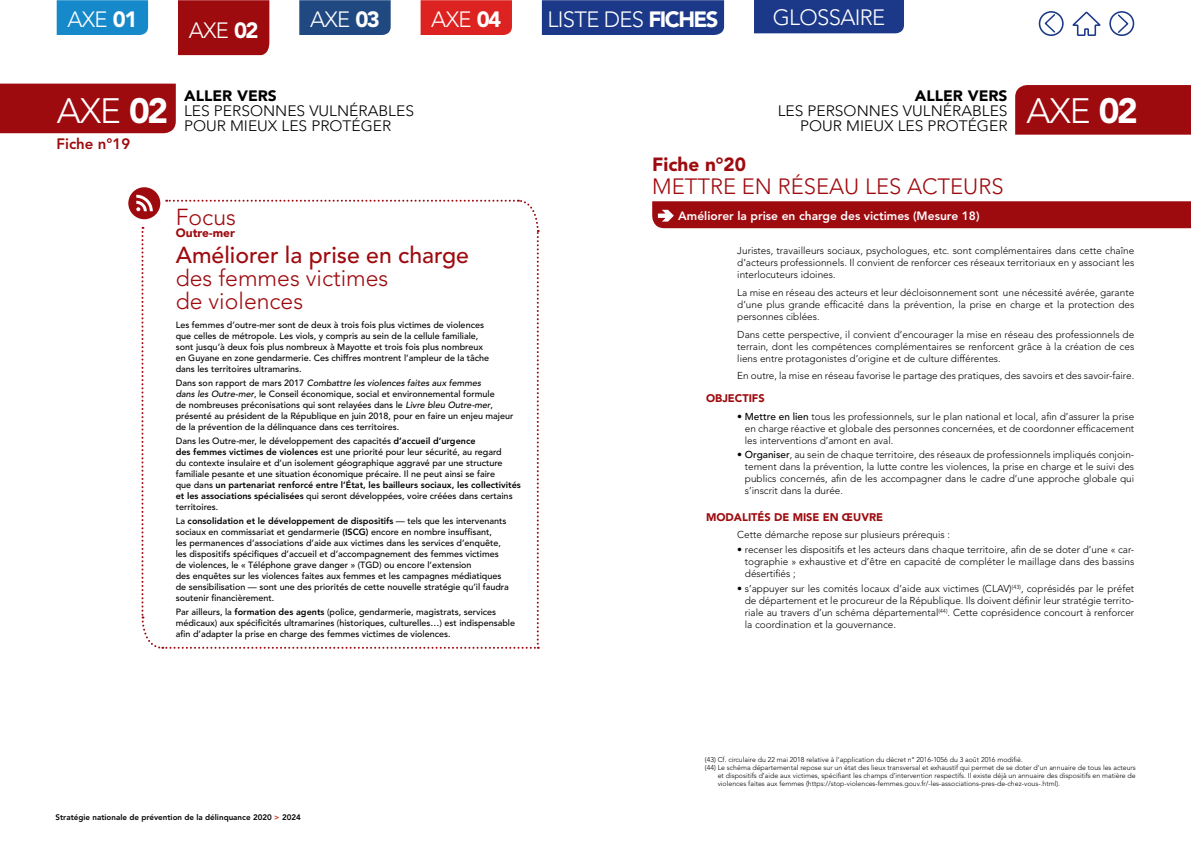
<style>
.page{position:relative;width:1191px;height:842px;background:#fff}
.page>*{position:absolute;margin:0;border:0;box-sizing:border-box;transform-origin:0 0}
.t1{font:300 35px "Avenir";letter-spacing:-.03em;color:#fff}
.t2{font:300 23px/23px "Avenir";color:#9e0b0f}
.t3{font:500 23px "Avenir";color:#9e0b0f}
.t4{font:300 22px "Avenir";letter-spacing:-.03em;color:#fff}
.t5{font:300 22px "Avenir";color:#9e0b0f}
.t6{font:900 19px "Avenir";color:#9e0b0f}
.t7{font:300 15px/15px "Avenir";color:#000;text-align:right;scale:1.04 1}
.t8{font:900 15px "Avenir";color:#000;scale:1.04 1}
.t9{font:800 15px "Avenir";color:#9e0b0f}
.t10{font:800 12px "Avenir";color:#fff}
.t11{font:900 12px "Avenir";color:#9e0b0f}
.t12{font:900 11px "Avenir";color:#9e0b0f}
.t13{font:300 10px/12px "Avenir";color:#000;text-align:justify}
.t14{font:500 9px/11px "Avenir";color:#000}
.t15{font:800 8px "Avenir";color:#000}
.t16{font:300 7px "Avenir";color:#000}
.s1{font-weight:900}
.s2{font-style:italic}
.s3{font-weight:800}
.s4{font-weight:500}
.s5{color:#dd2321}
</style>
<div class="page">
<div style="left:1015px;top:85px;width:176px;height:50px;background:#9e0b0f"></div>
<div style="left:0;top:84px;width:176px;height:49px;background:#9e0b0f"></div>
<svg style="left:128px;top:187px;width:412px;height:462px"></svg>
<div style="left:652px;top:201px;width:539px;height:27px;background:#9e0b0f"></div>
<div style="left:1038px;top:11px;width:25px;height:25px;border:2px solid #1b3889;border-radius:50%"></div>
<svg style="left:1043px;top:13px;width:13px;height:21px"></svg>
<svg style="left:1072px;top:12px;width:28px;height:24px"></svg>
<div style="left:1109px;top:11px;width:25px;height:25px;border:2px solid #1b3889;border-radius:50%"></div>
<svg style="left:1116px;top:13px;width:13px;height:21px"></svg>
<div style="left:57px;top:0;width:91px;height:35px;background:#1689ca"></div>
<div style="left:178px;top:0;width:91px;height:55px;background:#9e0b0f"></div>
<div style="left:299px;top:0;width:92px;height:35px;background:#204982"></div>
<div style="left:420px;top:0;width:92px;height:35px;background:#dd2321"></div>
<div style="left:542px;top:0;width:182px;height:35px;background:#1b3889"></div>
<div style="left:754px;top:0;width:150px;height:33px;background:#1b3889"></div>
<h3 class="t4" style="left:67px;top:6px;width:71px">Axe <span class="s1">01</span></h3>
<h3 class="t4" style="left:189px;top:17px;width:71px">Axe <span class="s1">02</span></h3>
<h3 class="t4" style="left:310px;top:6px;width:71px">Axe <span class="s1">03</span></h3>
<h3 class="t4" style="left:431px;top:6px;width:71px">Axe <span class="s1">04</span></h3>
<h3 class="t4" style="left:547px;top:6px;width:173px">LI STE DE S <span class="s1">FICHES</span></h3>
<h3 class="t4" style="left:772px;top:5px;width:114px">glossaire</h3>
<h1 class="t1" style="left:57px;top:91px;width:113px">Axe <span class="s1">02</span></h1>
<h3 class="t9" style="left:57px;top:135px;width:75px">Fiche n°19</h3>
<h3 class="t8" style="left:184px;top:86px;width:91px">ALLER VERS</h3>
<h3 class="t7" style="left:184px;top:103px;width:223px">les personnes vulnérables</h3>
<h3 class="t7" style="left:184px;top:118px;width:201px">pour mieux les protéger</h3>
<h2 class="t2" style="left:176px;top:206px;width:62px">Focus</h2>
<h3 class="t11" style="left:176px;top:226px;width:61px">OUTRE-MER</h3>
<h2 class="t3" style="left:176px;top:242px;width:295px">Améliorer la prise en charge</h2>
<h2 class="t2" style="left:176px;top:266px;width:214px">des femmes victimes de violences</h2>
<p class="t14" style="left:176px;top:320px;width:315px">Les femmes d’outre-mer sont de deux à trois fois plus victimes de violences que celles de métropole. Les viols, y compris au sein de la cellule familiale, sont jusqu’à deux fois plus nombreux à Mayotte et trois fois plus nombreux en Guyane en zone gendarmerie. Ces chiffres montrent l’ampleur de la tâche dans les territoires ultramarins.</p>
<p class="t14" style="left:176px;top:378px;width:339px">Dans son rapport de mars 2017 <span class="s2">Combattre les violences faites aux femmes<br>dans les Outre-mer</span>, le Conseil économique, social et environnemental formule<br>de nombreuses préconisations qui sont relayées dans le <span class="s2">Livre bleu Outre-mer</span>, présenté au président de la République en juin 2018, pour en faire un enjeu majeur de la prévention de la délinquance dans ces territoires.</p>
<p class="t14" style="left:176px;top:436px;width:346px">Dans les Outre-mer, le développement des capacités <span class="s3">d’accueil d’urgence<br>des femmes victimes de violences</span> est une priorité pour leur sécurité, au regard<br>du contexte insulaire et d’un isolement géographique aggravé par une structure familiale pesante et une situation économique précaire. Il ne peut ainsi se faire<br>que dans <span class="s3">un partenariat renforcé entre l’État, les bailleurs sociaux, les collectivités et les associations spécialisées</span> qui seront développées, voire créées dans certains territoires.</p>
<p class="t14" style="left:176px;top:515px;width:332px">La <span class="s3">consolidation et le développement de dispositifs</span> — tels que les intervenants sociaux en commissariat et gendarmerie <span class="s3">(ISCG</span></p>
<p class="t14" style="left:176px;top:526px;width:335px;text-indent:190px"><span class="s3">)</span> encore en nombre insuffisant,<br>les permanences d’associations d’aide aux victimes dans les services d’enquête, les dispositifs spécifiques d’accueil et d’accompagnement des femmes victimes de violences, le « Téléphone grave danger » (TGD) ou encore l’extension<br>des enquêtes sur les violences faites aux femmes et les campagnes médiatiques de sensibilisation — sont une des priorités de cette nouvelle stratégie qu’il faudra soutenir financièrement.</p>
<p class="t14" style="left:176px;top:606px;width:341px">Par ailleurs, la <span class="s3">formation des agents</span> (police, gendarmerie, magistrats, services médicaux) aux spécificités ultramarines (historiques, culturelles…) est indispensable afin d’adapter la prise en charge des femmes victimes de violences.</p>
<h3 class="t8" style="left:914px;top:86px;width:91px">ALLER VERS</h3>
<h3 class="t7" style="left:777px;top:103px;width:223px">les personnes vulnérables pour mieux les protéger</h3>
<h3 class="t6" style="left:652px;top:153px;width:95px">FICHE N°20</h3>
<h3 class="t5" style="left:652px;top:174px;width:350px">M ettre en réseau les acteurs</h3>
<h3 class="t10" style="left:678px;top:208px;width:303px">Améliorer la prise en charge des victimes (Mesure 18)</h3>
<h1 class="t1" style="left:1026px;top:91px;width:113px">Axe <span class="s1">02</span></h1>
<p class="t13" style="left:737px;top:245px;width:398px">Juristes, travailleurs sociaux, psychologues, etc. sont complémentaires dans cette chaîne d’acteurs professionnels. I l convient de renforcer ces réseaux territoriaux en y associant les interlocuteurs idoines.</p>
<p class="t13" style="left:737px;top:286px;width:398px">La mise en réseau des acteurs et leur décloisonnement sont une nécessité avérée, garante d’une plus grande efficacité dans la prévention, la prise en charge et la protection des personnes ciblées.</p>
<p class="t13" style="left:737px;top:328px;width:398px">Dans cette perspective, il convient d’encourager la mise en réseau des professionnels de terrain, dont les compétences complémentaires se renforcent grâce à la création de ces liens entre protagonistes d’origine et de culture différentes.</p>
<p class="t13" style="left:737px;top:370px;width:398px">En outre, la mise en réseau favorise le partage des pratiques, des savoirs et des savoir-faire.</p>
<p class="t12" style="left:706px;top:391px;width:8px">OBJE</p>
<p class="t12" style="left:735px;top:391px;width:31px">CTI FS</p>
<p class="t13" style="left:745px;top:410px;width:391px;text-indent:-8px">• <span class="s4">Mettre en lien</span> tous les professionnels, sur le plan national et local, afin d’assurer la prise en charge réactive et globale des personnes concernées, et de coordonner efficacement les interventions d’amont en aval.</p>
<p class="t13" style="left:745px;top:449px;width:391px;text-indent:-8px">• <span class="s4">Organiser</span>, au sein de chaque territoire, des réseaux de professionnels impliqués conjoin&shy;tement dans la prévention, la lutte contre les violences, la prise en charge et le suivi des publics concernés, afin de les accompagner dans le cadre d’une approche globale qui s’inscrit dans la durée.</p>
<p class="t12" style="left:706px;top:510px;width:9px">MODALITÉ</p>
<p class="t12" style="left:764px;top:510px;width:97px">S DE MISEEN ŒUVRE</p>
<p class="t13" style="left:737px;top:529px;width:214px">Cette démarche repose sur plusieurs prérequis :</p>
<p class="t13" style="left:745px;top:544px;width:391px;text-indent:-8px">• recenser les dispositifs et les acteurs dans chaque territoire, afin de se doter d’une « car&shy;tographie » exhaustive et d’être en capacité de compléter le maillage dans des bassins désertifiés ;</p>
<p class="t13" style="left:745px;top:582px;width:391px;text-indent:-8px">• s’appuyer sur les comités locaux d’aide aux victimes (CLAV)<sup>(43)</sup>, coprésidés par le préfet de département et le procureur de la République. I ls doivent définir leur stratégie territo&shy;riale au travers d’un schéma départemental<sup>(44)</sup>. Cette coprésidence concourt à renforcer la coordination et la gouvernance.</p>
<p class="t16" style="left:705px;top:755px;width:319px">(43) Cf. circulaire du 22 mai 2018 relative à l’application du décret n° 2016-1056 du 3 août 2016 modifié.</p>
<p class="t16" style="left:705px;top:763px;width:432px">(44) Le schéma départemental repose sur un état des lieux transversal et exhaustif qui permet de se doter d’un annuaire de tous les acteurs</p>
<p class="t16" style="left:717px;top:771px;width:419px">et dispositifs d’aide aux victimes, spécifiant les champs d’intervention respectifs. I l existe déjà un annuaire des dispositifs en matière de</p>
<p class="t16" style="left:717px;top:779px;width:344px">violences faites aux femmes (https://stop-violences-femmes.gouv.fr/-les-associations-pres-de-chez-vous-.html).</p>
<p class="t15" style="left:56px;top:812px;width:247px">Stratégie nationale de prévention de la délinquance 2020 <span class="s5">&gt;</span> 2024</p>
</div>
